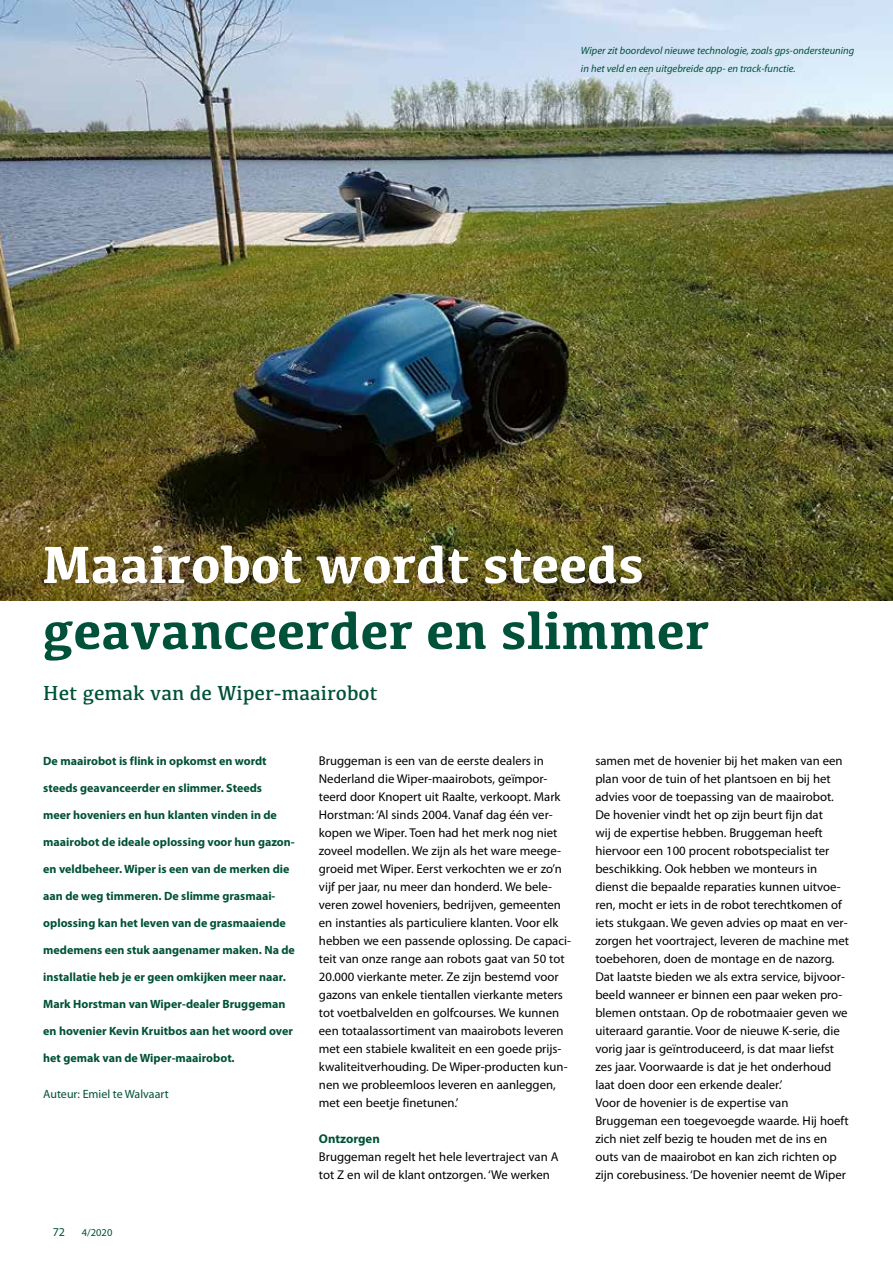
<style>
.page{position:relative;width:893px;height:1263px;background:#fff}
.page>*{position:absolute;margin:0;border:0;box-sizing:border-box;transform-origin:0 0}
.t1{font:700 54px "Kefa";color:#005139}
.t2{font:700 54px "Kefa";color:#fff}
.t3{font:21px "Kefa";color:#005139}
.t4{font:12.75px/18px "Myriad Pro";color:#000}
.t5{font:700 12.75px "Myriad Pro";color:#005139}
.t6{font:700 12px "Myriad Pro";color:#005139}
.t7{font:12px "Myriad Pro";color:#005139}
.t8{font:italic 10.5px/18px "Myriad Pro";color:#005139}
.t9{font:10.5px "Myriad Pro";color:#005139}
</style>
<div class="page">
<img style="left:0;top:0;width:893px;height:600px">
<p class="t8" style="left:581px;top:41px;width:275px">Wiper zit boordevol nieuwe technologie, zoals gps-ondersteuning in het veld en een uitgebreide app- en track-functie.</p>
<h1 class="t2" style="left:43px;top:529px;width:603px">Maairobot wordt steeds</h1>
<h1 class="t1" style="left:43px;top:595px;width:668px">geavanceerder en slimmer</h1>
<h2 class="t3" style="left:43px;top:680px;width:336px">Het gemak van de Wiper-maairobot</h2>
<p class="t6" style="left:43px;top:753px;width:225px">De maairobot is flink in opkomst en wordt</p>
<p class="t6" style="left:43px;top:780px;width:220px">steeds geavanceerder en slimmer. Steeds</p>
<p class="t6" style="left:43px;top:807px;width:235px">meer hoveniers en hun klanten vinden in de</p>
<p class="t6" style="left:43px;top:834px;width:253px">maairobot de ideale oplossing voor hun gazon-</p>
<p class="t6" style="left:43px;top:861px;width:248px">en veldbeheer. Wiper is een van de merken die</p>
<p class="t6" style="left:43px;top:888px;width:234px">aan de weg timmeren. De slimme grasmaai-</p>
<p class="t6" style="left:43px;top:915px;width:244px">oplossing kan het leven van de grasmaaiende</p>
<p class="t6" style="left:43px;top:942px;width:253px">medemens een stuk aangenamer maken. Na de</p>
<p class="t6" style="left:43px;top:969px;width:244px">installatie heb je er geen omkijken meer naar.</p>
<p class="t6" style="left:43px;top:996px;width:244px">Mark Horstman van Wiper-dealer Bruggeman</p>
<p class="t6" style="left:43px;top:1023px;width:251px">en hovenier Kevin Kruitbos aan het woord over</p>
<p class="t6" style="left:43px;top:1050px;width:193px">het gemak van de Wiper-maairobot.</p>
<p class="t7" style="left:43px;top:1087px;width:127px">Auteur: Emiel te Walvaart</p>
<p class="t7" style="left:53px;top:1224px;width:14px">72</p>
<p class="t9" style="left:82px;top:1226px;width:32px">4/2020</p>
<p class="t4" style="left:319px;top:752px;width:254px">Bruggeman is een van de eerste dealers in Nederland die Wiper-maairobots, geïmpor&shy;teerd door Knopert uit Raalte, verkoopt. Mark Horstman: ‘Al sinds 2004. Vanaf dag één ver&shy;kopen we Wiper. Toen had het merk nog niet zoveel modellen. We zijn als het ware meege&shy;groeid met Wiper. Eerst verkochten we er zo’n vijf per jaar, nu meer dan honderd. We bele&shy;veren zowel hoveniers, bedrijven, gemeenten en instanties als particuliere klanten. Voor elk hebben we een passende oplossing. De capaci&shy;teit van onze range aan robots gaat van 50 tot 20.000 vierkante meter. Ze zijn bestemd voor gazons van enkele tientallen vierkante meters tot voetbalvelden en golfcourses. We kunnen een totaalassortiment van maairobots leveren met een stabiele kwaliteit en een goede prijs&shy;kwaliteitverhouding. De Wiper-producten kun&shy;nen we probleemloos leveren en aanleggen, met een beetje finetunen.’</p>
<p class="t5" style="left:319px;top:1130px;width:62px">Ontzorgen</p>
<p class="t4" style="left:319px;top:1148px;width:241px">Bruggeman regelt het hele levertraject van A tot Z en wil de klant ontzorgen. ‘We werken</p>
<p class="t4" style="left:595px;top:752px;width:255px">samen met de hovenier bij het maken van een plan voor de tuin of het plantsoen en bij het advies voor de toepassing van de maairobot.<br>De hovenier vindt het op zijn beurt fijn dat<br>wij de expertise hebben. Bruggeman heeft hiervoor een 100 procent robotspecialist ter beschikking. Ook hebben we monteurs in dienst die bepaalde reparaties kunnen uitvoe&shy;ren, mocht er iets in de robot terechtkomen of iets stukgaan. We geven advies op maat en ver&shy;zorgen het voortraject, leveren de machine met toebehoren, doen de montage en de nazorg.<br>Dat laatste bieden we als extra service, bijvoor&shy;beeld wanneer er binnen een paar weken pro&shy;blemen ontstaan. Op de robotmaaier geven we uiteraard garantie. Voor de nieuwe K-serie, die vorig jaar is geïntroduceerd, is dat maar liefst zes jaar. Voorwaarde is dat je het onderhoud laat doen door een erkende dealer.’<br>Voor de hovenier is de expertise van Bruggeman een toegevoegde waarde. Hij hoeft zich niet zelf bezig te houden met de ins en outs van de maairobot en kan zich richten op zijn corebusiness. ‘De hovenier neemt de Wiper</p>
</div>
